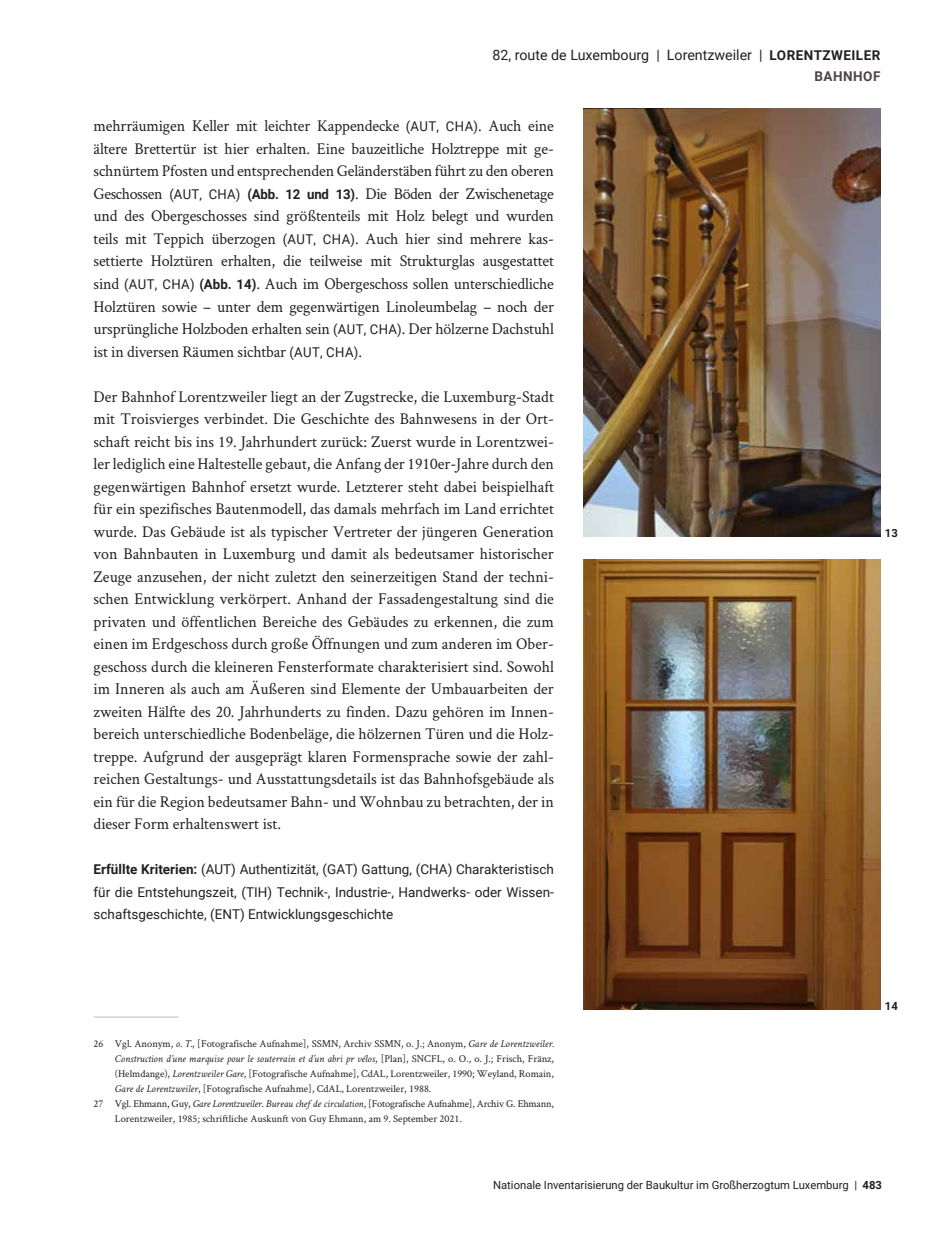
<style>
.page{position:relative;width:936px;height:1234px;background:#fff}
.page>*{position:absolute;margin:0;border:0;box-sizing:border-box;transform-origin:0 0}
.t1{font:16.5px/22.5px "Crimson Text";letter-spacing:-.005em;color:#231f20;text-align:justify}
.t2{font:14.25px "Roboto";color:#231f20}
.t3{font:13.5px/22.5px "Roboto";color:#231f20;text-align:justify}
.t4{font:700 13.5px "Roboto";letter-spacing:.035em;color:#4d454a}
.t5{font:11.25px "Roboto";color:#231f20}
.t6{font:700 11.25px "Roboto";color:#231f20}
.t7{font:10.5px "Crimson Text";color:#231f20}
.t8{font:10.5px "Crimson Text";letter-spacing:-.02em;color:#231f20}
.t9{font:italic 10.5px "Crimson Text";color:#231f20}
.s1{font-weight:700;font-size:13.5px}
.s2{font-family:"Roboto";font-size:13.5px}
.s3{font-family:"Roboto";font-weight:700;font-size:13.5px}
.s4{font-weight:700}
.s5{font-style:italic}
.s6{font-style:normal}
</style>
<div class="page">
<img style="left:583px;top:109px;width:297px;height:427px">
<img style="left:583px;top:559px;width:297px;height:450px">
<hr style="left:94px;top:1016px;width:85px;height:1px;background:#bcbec0">
<p class="t2" style="left:492px;top:45px;width:389px">82, route de Luxembourg | Lorentzweiler | <span class="s1">LORENTZWEILER</span></p>
<p class="t4" style="left:814px;top:67px;width:67px">BAHNHOF</p>
<p class="t1" style="left:94px;top:114px;width:462px">mehrräumigen Keller mit leichter Kappendecke <span class="s2">(AUT, CHA)</span>. Auch eine ältere Brettertür ist hier erhalten. Eine bauzeitliche Holztreppe mit ge&shy;schnürtem Pfosten und entsprechenden Geländerstäben führt zu den oberen Geschossen <span class="s2">(AUT, CHA)</span> <span class="s3">(Abb. 12 und 13)</span>. Die Böden der Zwischenetage und des Obergeschosses sind größtenteils mit Holz belegt und wurden teils mit Teppich überzogen <span class="s2">(AUT, CHA)</span>. Auch hier sind mehrere kas&shy;settierte Holztüren erhalten, die teilweise mit Strukturglas ausgestattet sind <span class="s2">(AUT, CHA)</span> <span class="s3">(Abb. 14)</span>. Auch im Obergeschoss sollen unterschiedliche Holztüren sowie – unter dem gegenwärtigen Linoleumbelag – noch der ursprüngliche Holzboden erhalten sein <span class="s2">(AUT, CHA)</span>. Der hölzerne Dachstuhl ist in diversen Räumen sichtbar <span class="s2">(AUT, CHA)</span>.</p>
<p class="t1" style="left:94px;top:384px;width:462px">Der Bahnhof Lorentzweiler liegt an der Zugstrecke, die Luxemburg-Stadt mit Troisvierges verbindet. Die Geschichte des Bahnwesens in der Ort&shy;schaft reicht bis ins 19. Jahrhundert zurück: Zuerst wurde in Lorentzwei&shy;ler lediglich eine Haltestelle gebaut, die Anfang der 1910er-Jahre durch den gegenwärtigen Bahnhof ersetzt wurde. Letzterer steht dabei beispielhaft für ein spezifisches Bautenmodell, das damals mehrfach im Land errichtet wurde. Das Gebäude ist als typischer Vertreter der jüngeren Generation von Bahnbauten in Luxemburg und damit als bedeutsamer historischer Zeuge anzusehen, der nicht zuletzt den seinerzeitigen Stand der techni&shy;schen Entwicklung verkörpert. Anhand der Fassadengestaltung sind die privaten und öffentlichen Bereiche des Gebäudes zu erkennen, die zum einen im Erdgeschoss durch große Öffnungen und zum anderen im Ober&shy;geschoss durch die kleineren Fensterformate charakterisiert sind. Sowohl im Inneren als auch am Äußeren sind Elemente der Umbauarbeiten der zweiten Hälfte des 20. Jahrhunderts zu finden. Dazu gehören im Innen&shy;bereich unterschiedliche Bodenbeläge, die hölzernen Türen und die Holz&shy;treppe. Aufgrund der ausgeprägt klaren Formensprache sowie der zahl&shy;reichen Gestaltungs- und Ausstattungsdetails ist das Bahnhofsgebäude als ein für die Region bedeutsamer Bahn- und Wohnbau zu betrachten, der in dieser Form erhaltenswert ist.</p>
<p class="t3" style="left:94px;top:857px;width:462px"><span class="s4">Erfüllte Kriterien:</span> (AUT) Authentizität, (GAT) Gattung, (CHA) Charakteristisch für die Entstehungszeit, (TIH) Technik-, Industrie-, Handwerks- oder Wissen&shy;schaftsgeschichte, (ENT) Entwicklungsgeschichte</p>
<p class="t7" style="left:94px;top:1036px;width:462px">26 Vgl. Anonym, <span class="s5">o. T.</span>, [Fotografische Aufnahme], SSMN, Archiv SSMN, o. J.; Anonym, <span class="s5">Gare de Lorentzweiler.</span></p>
<p class="t9" style="left:115px;top:1052px;width:440px">Construction d’une marquise pour le souterrain et d’un abri pr vélos<span class="s6">, [Plan], SNCFL, o. O., o. J.; Frisch, Fränz,</span></p>
<p class="t7" style="left:115px;top:1066px;width:440px">(Helmdange), <span class="s5">Lorentzweiler Gare</span>, [Fotografische Aufnahme], CdAL, Lorentzweiler, 1990; Weyland, Romain,</p>
<p class="t7" style="left:115px;top:1081px;width:318px"><span class="s5">Gare de Lorentzweiler</span>, [Fotografische Aufnahme], CdAL, Lorentzweiler, 1988.</p>
<p class="t8" style="left:94px;top:1096px;width:462px">27 Vgl. Ehmann, Guy, <span class="s5">Gare Lorentzweiler</span>. <span class="s5">Bureau chef de circulation</span>, [Fotografische Aufnahme], Archiv G. Ehmann,</p>
<p class="t7" style="left:115px;top:1111px;width:348px">Lorentzweiler, 1985; schriftliche Auskunft von Guy Ehmann, am 9. September 2021.</p>
<p class="t6" style="left:884px;top:524px;width:14px">13</p>
<p class="t6" style="left:884px;top:997px;width:14px">14</p>
<p class="t5" style="left:493px;top:1176px;width:390px">Nationale Inventarisierung der Baukultur im Großherzogtum Luxemburg | <span class="s4">483</span></p>
</div>
